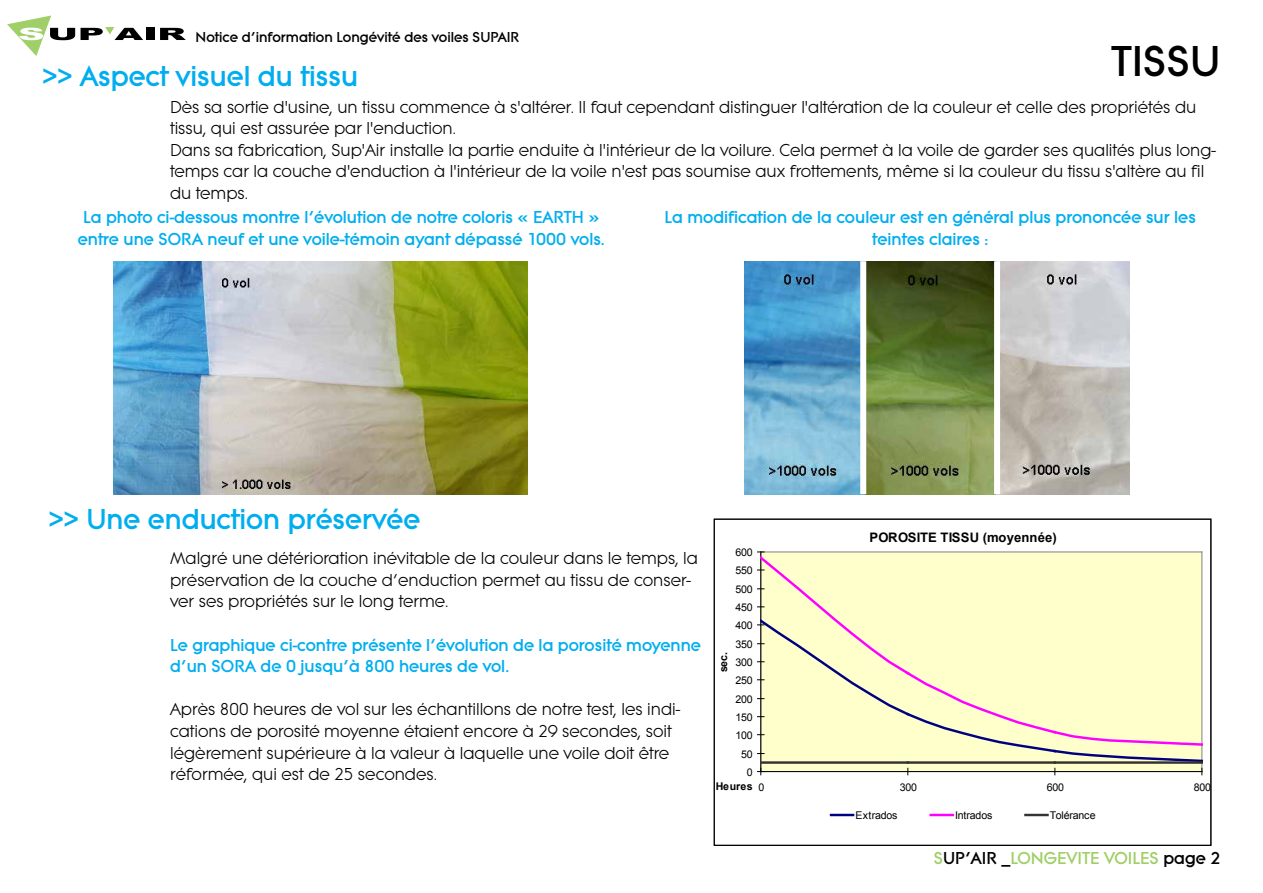
<style>
.page{position:relative;width:1263px;height:893px;background:#fff}
.page>*{position:absolute;margin:0;border:0;box-sizing:border-box;transform-origin:0 0}
.t1{font:800 45px "Litera EF";color:#000}
.t2{font:800 30px "Litera EF";color:#00aeef}
.t3{font:18px/21.6px "Litera EF";color:#000}
.t4{font:800 18px/21.6px "Litera EF";color:#00aeef}
.t5{font:800 18px "Litera EF";color:#a0cf67}
.t6{font:800 15px "Litera EF";color:#000}
.t7{font:700 13.05px "Arial";letter-spacing:.015em;color:#000}
.t8{font:10.65px "Arial";letter-spacing:-.02em;color:#000}
.t9{font:700 10.65px "Arial";letter-spacing:-.005em;color:#000}
.s1{font-weight:400}
.s2{color:#000}
</style>
<div class="page">
<div style="left:146px;top:28px;width:8px;height:12px;background:#000"></div>
<svg style="left:160px;top:28px;width:26px;height:12px"></svg>
<svg style="left:81px;top:27px;width:62px;height:13px"></svg>
<svg style="left:7px;top:16px;width:68px;height:40px"></svg>
<img style="left:113px;top:261px;width:415px;height:233px">
<img style="left:744px;top:261px;width:385px;height:233px">
<hr style="left:761px;top:551px;width:441px;height:1px;background:#808080">
<svg style="left:757px;top:552px;width:446px;height:223px;background:#f9f6ca"></svg>
<hr style="left:761px;top:761px;width:147px;height:3px;background:#333">
<hr style="left:908px;top:761px;width:147px;height:3px;background:#333">
<hr style="left:1055px;top:761px;width:147px;height:3px;background:#333">
<hr style="left:831px;top:814px;width:22px;height:2px;background:#000080">
<hr style="left:931px;top:814px;width:22px;height:2px;background:#f0f">
<hr style="left:1025px;top:814px;width:22px;height:2px;background:#333">
<div style="left:714px;top:519px;width:497px;height:326px;border:1px solid #000"></div>
<div style="left:860px;top:261px;width:6px;height:233px;background:#fff"></div>
<div style="left:994px;top:261px;width:6px;height:233px;background:#fff"></div>
<p class="t6" style="left:196px;top:28px;width:325px">Notice d’information Longévité des voiles SUPAIR</p>
<h2 class="t2" style="left:43px;top:59px;width:317px">&gt;&gt; Aspect visuel du tissu</h2>
<p class="t3" style="left:170px;top:96px;width:1047px">Dès sa sortie d'usine, un tissu commence à s'altérer. Il faut cependant distinguer l'altération de la couleur et celle des propriétés du tissu, qui est assurée par l'enduction.<br>Dans sa fabrication, Sup'Air installe la partie enduite à l'intérieur de la voilure. Cela permet à la voile de garder ses qualités plus long&shy;temps car la couche d'enduction à l'intérieur de la voile n'est pas soumise aux frottements, même si la couleur du tissu s'altère au fil du temps.</p>
<p class="t4" style="left:664px;top:206px;width:533px;text-align:center">La modification de la couleur est en général plus prononcée sur les teintes claires :</p>
<h1 class="t1" style="left:1111px;top:36px;width:110px">TISSU</h1>
<p class="t4" style="left:78px;top:206px;width:528px">La photo ci-dessous montre l’évolution de notre coloris « EARTH » entre une SORA neuf et une voile-témoin ayant dépassé 1000 vols.</p>
<h2 class="t2" style="left:49px;top:502px;width:373px">&gt;&gt; Une enduction préservée</h2>
<p class="t3" style="left:170px;top:548px;width:529px">Malgré une détérioration inévitable de la couleur dans le temps, la préservation de la couche d’enduction permet au tissu de conser&shy;ver ses propriétés sur le long terme.</p>
<p class="t4" style="left:170px;top:634px;width:532px">Le graphique ci-contre présente l’évolution de la porosité moyenne d’un SORA de 0 jusqu’à 800 heures de vol.</p>
<p class="t3" style="left:170px;top:699px;width:512px">Après 800 heures de vol sur les échantillons de notre test, les indi&shy;cations de porosité moyenne étaient encore à 29 secondes, soit légèrement supérieure à la valeur à laquelle une voile doit être réformée, qui est de 25 secondes.</p>
<p class="t9" style="left:716px;top:672px;width:22px;rotate:-90deg">sec.</p>
<p class="t8" style="left:735px;top:545px;width:19px">600</p>
<p class="t8" style="left:735px;top:563px;width:19px">550</p>
<p class="t8" style="left:735px;top:582px;width:19px">500</p>
<p class="t8" style="left:735px;top:600px;width:19px">450</p>
<p class="t8" style="left:735px;top:618px;width:19px">400</p>
<p class="t8" style="left:735px;top:637px;width:19px">350</p>
<p class="t8" style="left:735px;top:655px;width:19px">300</p>
<p class="t8" style="left:735px;top:673px;width:19px">250</p>
<p class="t8" style="left:735px;top:692px;width:19px">200</p>
<p class="t8" style="left:735px;top:710px;width:19px">150</p>
<p class="t8" style="left:735px;top:728px;width:19px">100</p>
<p class="t8" style="left:741px;top:747px;width:13px">50</p>
<p class="t8" style="left:747px;top:765px;width:7px">0</p>
<p class="t7" style="left:869px;top:529px;width:189px">POROSITE TISSU (moyennée)</p>
<p class="t9" style="left:716px;top:780px;width:50px">Heures <span class="s1">0</span></p>
<p class="t8" style="left:900px;top:780px;width:19px">300</p>
<p class="t8" style="left:1047px;top:780px;width:19px">600</p>
<p class="t8" style="left:1194px;top:780px;width:19px">800</p>
<p class="t8" style="left:855px;top:808px;width:44px">Extrados</p>
<p class="t8" style="left:955px;top:808px;width:39px">Intrados</p>
<p class="t8" style="left:1050px;top:808px;width:47px">Tolérance</p>
<p class="t5" style="left:934px;top:848px;width:288px">S<span class="s2">UP’AIR _</span>LONGEVITE VOILES <span class="s2">page 2</span></p>
</div>
